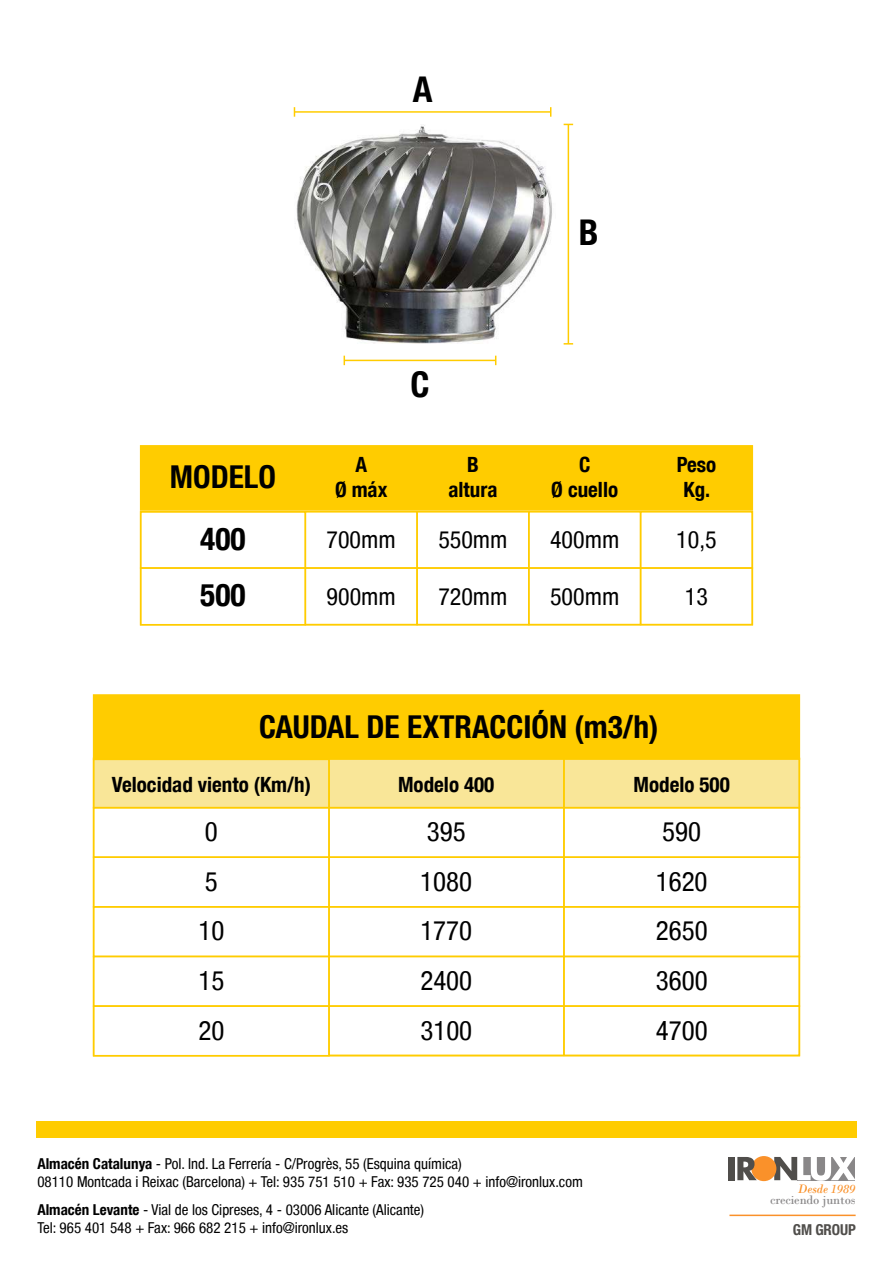
<style>
.page{position:relative;width:893px;height:1263px;background:#fff}
.page>*{position:absolute;margin:0;border:0;box-sizing:border-box;transform-origin:0 0}
.t1{font:700 condensed 35.4px "Helvetica Neue Condensed";color:#000}
.t2{font:700 condensed 31.5px/56.7px "Helvetica Neue Condensed";color:#000}
.t3{font:condensed 27px "Helvetica Neue Condensed";color:#000}
.t4{font:condensed 24px "Helvetica Neue Condensed";color:#000}
.t5{font:700 condensed 21px/25.5px "Helvetica Neue Condensed";color:#000;text-align:center}
.t6{font:condensed 15px/18px "Helvetica Neue Condensed";color:#000}
.t7{font:700 condensed 15px "Helvetica Neue Condensed";letter-spacing:-.01em;color:#504e4b}
.t8{font:12.9px "Bodoni";letter-spacing:-.01em;color:#898788}
.t9{font:italic 12.9px "Bodoni";letter-spacing:-.01em;color:#fa912a}
.s1{font-weight:700}
</style>
<div class="page">
<div style="left:36px;top:1121px;width:821px;height:16px;background:#fc0"></div>
<div style="left:729px;top:1157px;width:6px;height:23px;background:#504e4b"></div>
<svg style="left:774px;top:1157px;width:81px;height:24px"></svg>
<div style="left:751px;top:1156px;width:25px;height:25px;background:#fa912a;border-radius:50%"></div>
<svg style="left:737px;top:1157px;width:20px;height:23px"></svg>
<hr style="left:729px;top:1214px;width:127px;height:2px;background:#fa912a">
<img style="left:296px;top:125px;width:256px;height:219px">
<hr style="left:294px;top:111px;width:257px;height:2px;background:#fc0">
<hr style="left:344px;top:360px;width:152px;height:1px;background:#fc0">
<hr style="left:568px;top:124px;width:1px;height:220px;background:#fc0">
<svg style="left:564px;top:343px;width:9px;height:2px"></svg>
<div style="left:140px;top:445px;width:613px;height:65px;background:#fc0;border:2px solid #fc0"></div>
<div style="left:305px;top:511px;width:113px;height:114px;border:2px solid #fc0"></div>
<div style="left:416px;top:511px;width:114px;height:114px;border:2px solid #fc0"></div>
<div style="left:528px;top:511px;width:113px;height:114px;border:2px solid #fc0"></div>
<div style="left:640px;top:511px;width:113px;height:114px;border:2px solid #fc0"></div>
<div style="left:140px;top:511px;width:166px;height:114px;border:2px solid #fc0"></div>
<div style="left:140px;top:511px;width:613px;height:58px;border:2px solid #fc0"></div>
<div style="left:93px;top:757px;width:707px;height:51px;background:#f9e698"></div>
<div style="left:93px;top:694px;width:707px;height:66px;background:#fc0;border:2px solid #fc0"></div>
<div style="left:563px;top:758px;width:237px;height:298px;border:2px solid #fc0"></div>
<div style="left:93px;top:906px;width:707px;height:51px;border:2px solid #fc0"></div>
<div style="left:93px;top:856px;width:707px;height:51px;border:2px solid #fc0"></div>
<div style="left:93px;top:956px;width:707px;height:51px;border:2px solid #fc0"></div>
<div style="left:93px;top:1005px;width:707px;height:51px;border:2px solid #fc0"></div>
<div style="left:93px;top:807px;width:707px;height:51px;border:2px solid #fc0"></div>
<div style="left:93px;top:759px;width:237px;height:297px;border:2px solid #fc0"></div>
<h1 class="t1" style="left:413px;top:68px;width:21px">A</h1>
<h1 class="t1" style="left:579px;top:211px;width:21px">B</h1>
<h2 class="t2" style="left:170px;top:448px;width:108px">MODELO</h2>
<h2 class="t2" style="left:200px;top:510px;width:47px">400<br>500</h2>
<h1 class="t1" style="left:410px;top:362px;width:21px">C</h1>
<h3 class="t5" style="left:335px;top:451px;width:54px">A<br>Ø máx</h3>
<h3 class="t5" style="left:551px;top:451px;width:68px">C<br>Ø cuello</h3>
<h3 class="t5" style="left:448px;top:451px;width:50px">B altura</h3>
<h3 class="t5" style="left:677px;top:451px;width:41px">Peso<br>Kg.</h3>
<h3 class="t4" style="left:438px;top:526px;width:71px">550mm</h3>
<h3 class="t4" style="left:550px;top:526px;width:71px">400mm</h3>
<h3 class="t4" style="left:676px;top:526px;width:42px">10,5</h3>
<h3 class="t4" style="left:327px;top:526px;width:71px">700mm</h3>
<h3 class="t4" style="left:327px;top:583px;width:71px">900mm</h3>
<h3 class="t4" style="left:438px;top:583px;width:71px">720mm</h3>
<h3 class="t4" style="left:550px;top:583px;width:71px">500mm</h3>
<h3 class="t4" style="left:685px;top:583px;width:25px">13</h3>
<h2 class="t2" style="left:259px;top:698px;width:401px">CAUDAL DE EXTRACCIÓN (m3/h)</h2>
<h3 class="t5" style="left:112px;top:771px;width:201px">Velocidad viento (Km/h)</h3>
<h3 class="t5" style="left:398px;top:771px;width:98px">Modelo 400</h3>
<h3 class="t5" style="left:633px;top:771px;width:98px">Modelo 500</h3>
<h3 class="t3" style="left:205px;top:816px;width:14px">0</h3>
<h3 class="t3" style="left:427px;top:816px;width:40px">395</h3>
<h3 class="t3" style="left:662px;top:816px;width:40px">590</h3>
<h3 class="t3" style="left:205px;top:865px;width:14px">5</h3>
<h3 class="t3" style="left:420px;top:865px;width:53px">1080</h3>
<h3 class="t3" style="left:656px;top:865px;width:53px">1620</h3>
<h3 class="t3" style="left:198px;top:915px;width:27px">10</h3>
<h3 class="t3" style="left:420px;top:915px;width:53px">1770</h3>
<h3 class="t3" style="left:656px;top:915px;width:53px">2650</h3>
<h3 class="t3" style="left:198px;top:965px;width:27px">15</h3>
<h3 class="t3" style="left:420px;top:965px;width:53px">2400</h3>
<h3 class="t3" style="left:656px;top:965px;width:53px">3600</h3>
<h3 class="t3" style="left:198px;top:1014px;width:27px">20</h3>
<h3 class="t3" style="left:420px;top:1014px;width:53px">3100</h3>
<h3 class="t3" style="left:656px;top:1014px;width:53px">4700</h3>
<p class="t6" style="left:37px;top:1154px;width:547px"><span class="s1">Almacén Catalunya</span> - Pol. Ind. La Ferrería - C/Progrès, 55 (Esquina química)<br>08110 Montcada i Reixac (Barcelona) + Tel: 935 751 510 + Fax: 935 725 040 + info@ironlux.com</p>
<p class="t6" style="left:37px;top:1200px;width:388px"><span class="s1">Almacén Levante</span> - Vial de los Cipreses, 4 - 03006 Alicante (Alicante)<br>Tel: 965 401 548 + Fax: 966 682 215 + info@ironlux.es</p>
<p class="t9" style="left:798px;top:1181px;width:59px">Desde 1989</p>
<p class="t8" style="left:770px;top:1192px;width:87px">creciendo juntos</p>
<p class="t7" style="left:793px;top:1221px;width:64px">GM GROUP</p>
</div>
